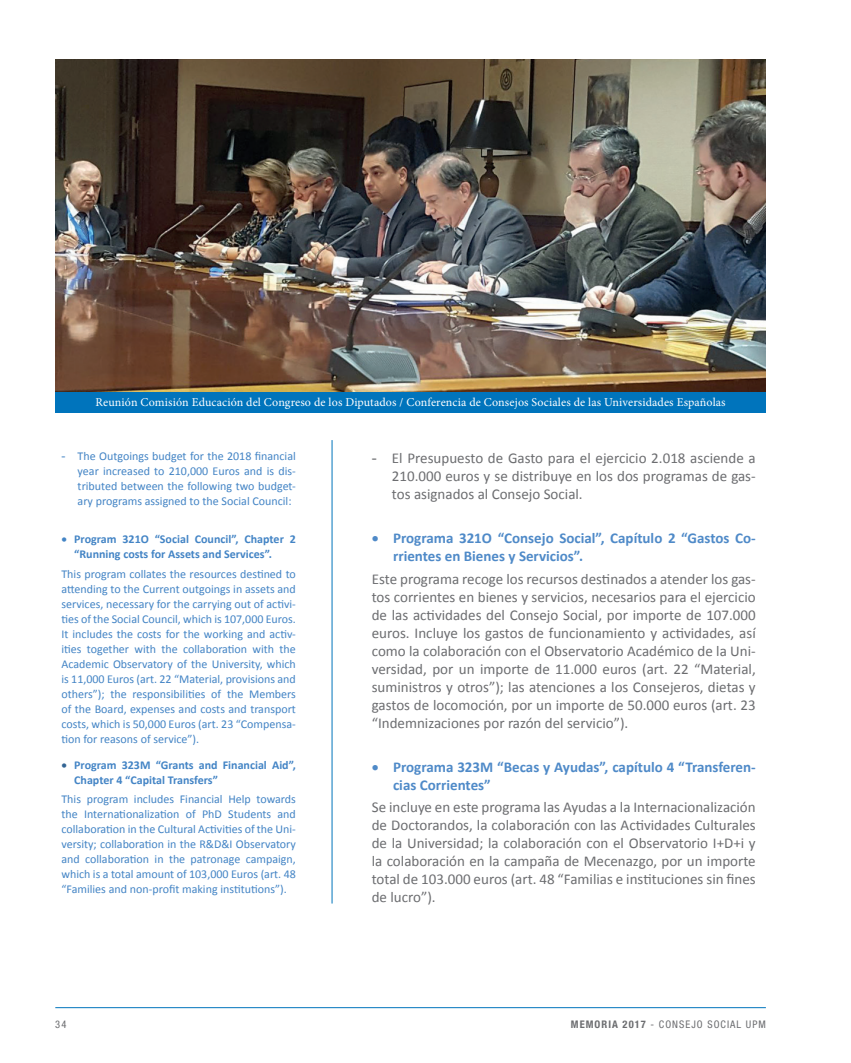
<style>
.page{position:relative;width:851px;height:1063px;background:#fff}
.page>*{position:absolute;margin:0;border:0;box-sizing:border-box;transform-origin:0 0}
.t1{font:15px/18px "Calibri";color:#6c6d70;text-align:justify}
.t2{font:700 15px/18px "Calibri";color:#4f8ac8}
.t3{font:12px/15px "Calibri";color:#4384c5;text-align:justify}
.t4{font:700 12px/15px "Calibri";color:#4384c5}
.t5{font:12px "Minion Pro";letter-spacing:.01em;color:#fff}
.t6{font:condensed 10.5px "Helvetica Neue LT Std";letter-spacing:.1em;color:#6c6d70}
.s1{font-family:"Arial"}
.s2{color:#346594}
.s3{font-weight:700}
</style>
<div class="page">
<hr style="left:850px;top:0;width:1px;height:1063px;background:#f4f7fa">
<hr style="left:55px;top:1007px;width:710px;height:1px;background:#0074bc">
<hr style="left:331px;top:440px;width:1px;height:464px;background:#0074bc">
<img style="left:55px;top:60px;width:710px;height:332px">
<div style="left:55px;top:392px;width:710px;height:20px;background:#0074bc"></div>
<p class="t5" style="left:95px;top:395px;width:631px">Reunión Comisión Educación del Congreso de los Diputados / Conferencia de Consejos Sociales de las Universidades Españolas</p>
<p class="t3" style="left:78px;top:449px;width:220px;text-indent:-16px"><span class="s1">-</span> The Outgoings budget for the 2018 financial year increased to 210,000 Euros and is dis&shy;tributed between the following two budget&shy;ary programs assigned to the Social Council:</p>
<p class="t4" style="left:74px;top:532px;width:223px;text-indent:-13px">• Program 321O “Social Council”, Chapter 2 “Running costs for Assets and Services”.</p>
<p class="t3" style="left:61px;top:566px;width:236px">This program collates the resources destined to attending to the Current outgoings in assets and services, necessary for the carrying out of activi&shy;ties of the Social Council, which is 107,000 Euros.<br>It includes the costs for the working and activ&shy;ities together with the collaboration with the Academic Observatory of the University, which is 11,000 Euros (art. 22 “Material, provisions and others”); the responsibilities of the Members of the Board, expenses and costs and transport costs, which is 50,000 Euros (art. 23 “Compensa&shy;tion for reasons of service”).</p>
<p class="t4" style="left:74px;top:758px;width:223px;text-indent:-13px"><span class="s2">•</span> Program 323M “Grants and Financial Aid”,<br>Chapter 4 “Capital Transfers”</p>
<p class="t3" style="left:61px;top:792px;width:236px">This program includes Financial Help towards the Internationalization of PhD Students and collaboration in the Cultural Activities of the Uni&shy;versity; collaboration in the R&amp;D&amp;I Observatory and collaboration in the patronage campaign, which is a total amount of 103,000 Euros (art. 48 “Families and non-profit making institutions”).</p>
<p class="t1" style="left:392px;top:449px;width:365px;text-indent:-20px"><span class="s1">-</span> El Presupuesto de Gasto para el ejercicio 2.018 asciende a 210.000 euros y se distribuye en los dos programas de gas&shy;tos asignados al Consejo Social.</p>
<p class="t2" style="left:393px;top:529px;width:364px;text-indent:-21px">• Programa 321O “Consejo Social”, Capítulo 2 “Gastos Co&shy;rrientes en Bienes y Servicios”.</p>
<p class="t1" style="left:372px;top:570px;width:385px">Este programa recoge los recursos destinados a atender los gas&shy;tos corrientes en bienes y servicios, necesarios para el ejercicio de las actividades del Consejo Social, por importe de 107.000 euros. Incluye los gastos de funcionamiento y actividades, así como la colaboración con el Observatorio Académico de la Uni&shy;versidad, por un importe de 11.000 euros (art. 22 “Material, suministros y otros”); las atenciones a los Consejeros, dietas y gastos de locomoción, por un importe de 50.000 euros (art. 23 “Indemnizaciones por razón del servicio”).</p>
<p class="t2" style="left:393px;top:758px;width:364px;text-indent:-21px">• Programa 323M “Becas y Ayudas”, capítulo 4 “Transferen&shy;cias Corrientes”</p>
<p class="t1" style="left:372px;top:798px;width:385px">Se incluye en este programa las Ayudas a la Internacionalización de Doctorandos, la colaboración con las Actividades Culturales de la Universidad; la colaboración con el Observatorio I+D+i y la colaboración en la campaña de Mecenazgo, por un importe total de 103.000 euros (art. 48 “Familias e instituciones sin fines de lucro”).</p>
<p class="t6" style="left:55px;top:1019px;width:13px">34</p>
<p class="t6" style="left:570px;top:1019px;width:196px"><span class="s3">MEMORIA 2017</span> - CONSEJO SOCIAL UPM</p>
</div>
